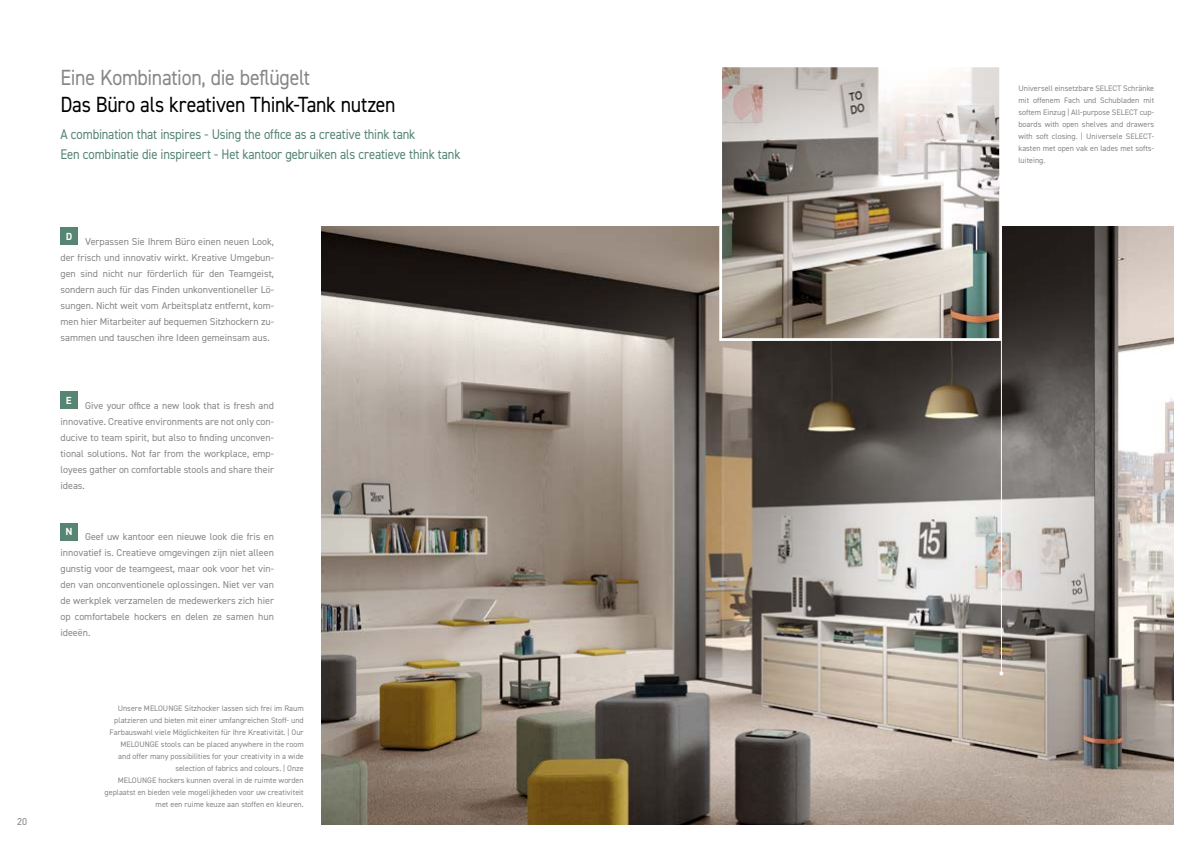
<style>
.page{position:relative;width:1191px;height:842px;background:#fff}
.page>*{position:absolute;margin:0;border:0;box-sizing:border-box;transform-origin:0 0}
.t1{font:22px "DIN2014";letter-spacing:-.015em;color:#000;scale:.9 1}
.t2{font:22px "DIN2014";letter-spacing:-.015em;color:#878786;scale:.9 1}
.t3{font:14px/20px "DIN2014";letter-spacing:-.01em;color:#568573;scale:.9 1}
.t4{font:10px/16px "DIN2014";color:#878786;text-align:justify}
.t5{font:700 10px "DINOT";color:#fff}
.t6{font:8px/12px "DIN2014";color:#878786;text-align:right}
</style>
<div class="page">
<img style="left:321px;top:227px;width:853px;height:598px">
<div style="left:60px;top:228px;width:17px;height:17px;background:#568573"></div>
<div style="left:60px;top:392px;width:17px;height:17px;background:#568573"></div>
<div style="left:60px;top:523px;width:17px;height:17px;background:#568573"></div>
<img style="left:723px;top:68px;width:275px;height:269px">
<div style="left:719px;top:64px;width:283px;height:277px;border:3px solid #fff"></div>
<hr style="left:1001px;top:270px;width:1px;height:403px;background:#fff">
<svg style="left:999px;top:671px;width:4px;height:4px"></svg>
<p class="t4" style="left:17px;top:813px;width:11px">20</p>
<h1 class="t2" style="left:60px;top:64px;width:279px">Eine Kombination, die beflügelt</h1>
<h1 class="t1" style="left:60px;top:91px;width:374px">Das Büro als kreativen Think-Tank nutzen</h1>
<h2 class="t3" style="left:60px;top:124px;width:446px">A combination that inspires - Using the office as a creative think tank<br>Een combinatie die inspireert - Het kantoor gebruiken als creatieve think tank</h2>
<p class="t5" style="left:66px;top:229px;width:8px">D</p>
<p class="t4" style="left:60px;top:233px;width:215px;text-indent:25px">Verpassen Sie Ihrem Büro einen neuen Look, der frisch und innovativ wirkt. Kreative Umgebun&shy;gen sind nicht nur förderlich für den Teamgeist, sondern auch für das Finden unkonventioneller Lö&shy;sungen. Nicht weit vom Arbeitsplatz entfernt, kom&shy;men hier Mitarbeiter auf bequemen Sitzhockern zu&shy;sammen und tauschen ihre Ideen gemeinsam aus.</p>
<p class="t5" style="left:66px;top:393px;width:8px">E</p>
<p class="t4" style="left:60px;top:397px;width:215px;text-indent:25px">Give your office a new look that is fresh and innovative. Creative environments are not only con&shy;ducive to team spirit, but also to finding unconven&shy;tional solutions. Not far from the workplace, emp&shy;loyees gather on comfortable stools and share their ideas.</p>
<p class="t5" style="left:65px;top:524px;width:9px">N</p>
<p class="t4" style="left:60px;top:528px;width:215px;text-indent:25px">Geef uw kantoor een nieuwe look die fris en innovatief is. Creatieve omgevingen zijn niet alleen gunstig voor de teamgeest, maar ook voor het vin&shy;den van onconventionele oplossingen. Niet ver van de werkplek verzamelen de medewerkers zich hier op comfortabele hockers en delen ze samen hun ideeën.</p>
<p class="t6" style="left:105px;top:702px;width:201px">Unsere MELOUNGE Sitzhocker lassen sich frei im Raum platzieren und bieten mit einer umfangreichen Stoff- und Farbauswahl viele Möglichkeiten für Ihre Kreativität. | Our MELOUNGE stools can be placed anywhere in the room<br>and offer many possibilities for your creativity in a wide selection of fabrics and colours. | Onze<br>MELOUNGE hockers kunnen overal in de ruimte worden geplaatst en bieden vele mogelijkheden voor uw creativiteit met een ruime keuze aan stoffen en kleuren.</p>
<p class="t6" style="left:1018px;top:82px;width:137px;text-align:justify">Universell einsetzbare SELECT Schränke mit offenem Fach und Schubladen mit softem Einzug | All-purpose SELECT cup&shy;boards with open shelves and drawers with soft closing. | Universele SELECT&shy;kasten met open vak en lades met softs&shy;luiteing.</p>
</div>
